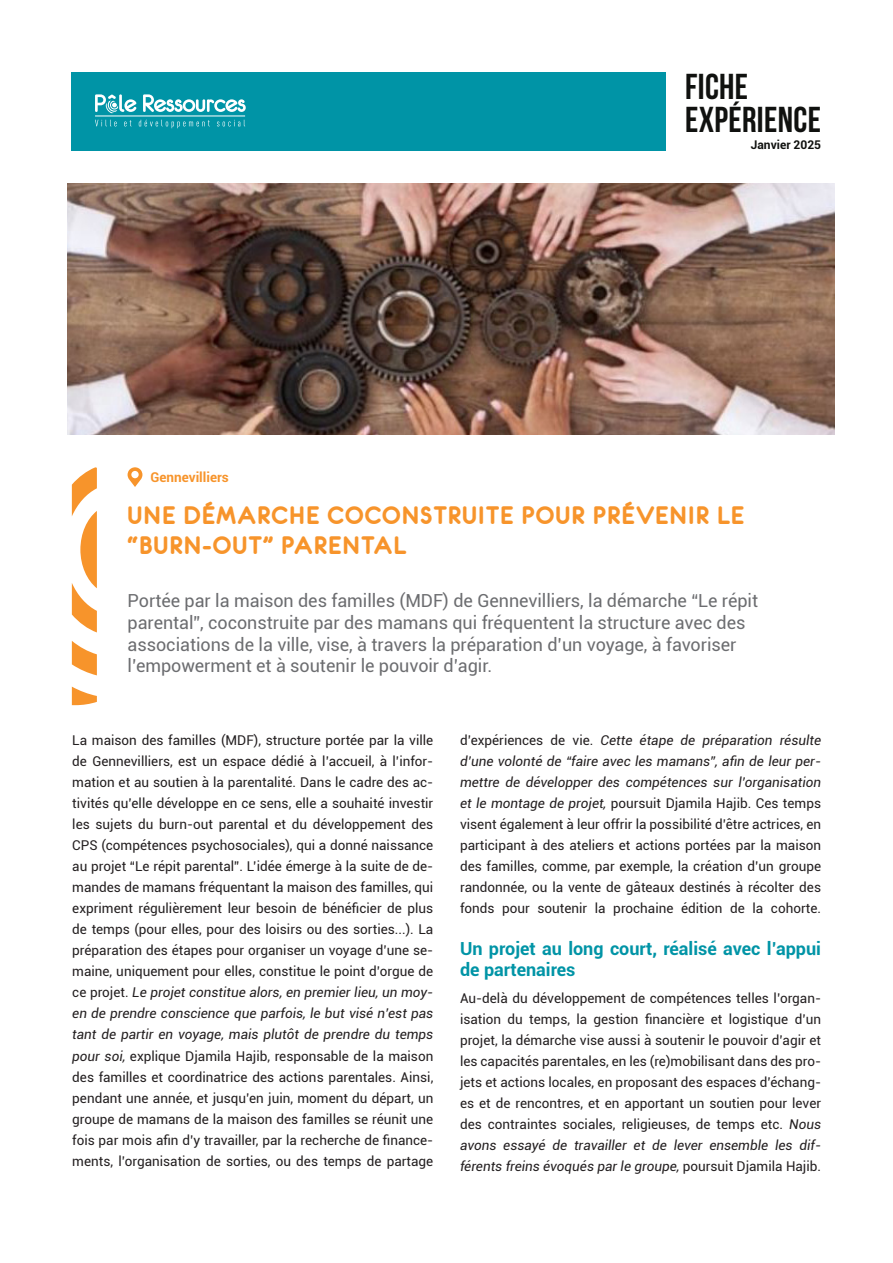
<style>
.page{position:relative;width:893px;height:1263px;background:#fff}
.page>*{position:absolute;margin:0;border:0;box-sizing:border-box;transform-origin:0 0}
.Titre_fiche_exp_1{font:700 36px "Bebas Neue";letter-spacing:.01em;color:#10110f}
.t1{font:27px/30px "Eurofurencebold";letter-spacing:.04em;color:#f7942b}
.t2{font:18px/21.6px "Roboto";letter-spacing:-.005em;color:#6c6d70}
.Paragraphe_noir{font:700 18px/21px "Roboto";color:#0094a6}
.Paragraphe_noir-2{font:13.5px/21px "Roboto";color:#231f20;text-align:justify}
.t3{font:700 13.5px "Roboto";color:#f7942b}
.t4{font:700 12px "Roboto";color:#10110f}
.s1{font-style:italic}
</style>
<div class="page">
<img style="left:67px;top:183px;width:768px;height:251px">
<svg style="left:72px;top:467px;width:25px;height:165px"></svg>
<svg style="left:72px;top:641px;width:25px;height:34px"></svg>
<svg style="left:72px;top:687px;width:25px;height:19px"></svg>
<div style="left:72px;top:72px;width:594px;height:79px;background:#0094a6"></div>
<hr style="left:95px;top:115px;width:150px;height:1px;background:#fff">
<svg style="left:95px;top:120px;width:22px;height:6px"></svg>
<svg style="left:124px;top:120px;width:8px;height:6px"></svg>
<svg style="left:139px;top:120px;width:71px;height:8px"></svg>
<svg style="left:217px;top:120px;width:28px;height:6px"></svg>
<svg style="left:95px;top:94px;width:41px;height:19px"></svg>
<svg style="left:143px;top:94px;width:103px;height:18px"></svg>
<svg style="left:128px;top:467px;width:14px;height:20px"></svg>
<p class="Titre_fiche_exp_1" style="left:685px;top:67px;width:65px">FICHE</p>
<p class="Titre_fiche_exp_1" style="left:685px;top:100px;width:137px">EXPÉRIENCE</p>
<p class="t3" style="left:151px;top:468px;width:80px">Gennevilliers</p>
<p class="t4" style="left:751px;top:136px;width:72px">Janvier 2025</p>
<p class="t1" style="left:128px;top:500px;width:618px">UNE DÉMARCHE COCONSTRUITE POUR PRÉVENIR LE “BURN-OUT” PARENTAL</p>
<p class="t2" style="left:128px;top:589px;width:632px">Portée par la maison des familles (MDF) de Gennevilliers, la démarche “Le répit parental”, coconstruite par des mamans qui fréquentent la structure avec des associations de la ville, vise, à travers la préparation d’un voyage, à favoriser l’empowerment et à soutenir le pouvoir d’agir.</p>
<p class="Paragraphe_noir-2" style="left:72px;top:730px;width:363px">La maison des familles (MDF), structure portée par la ville de Gennevilliers, est un espace dédié à l’accueil, à l’infor&shy;mation et au soutien à la parentalité. Dans le cadre des ac&shy;tivités qu’elle développe en ce sens, elle a souhaité investir les sujets du burn-out parental et du développement des CPS (compétences psychosociales), qui a donné naissance au projet “Le répit parental”. L’idée émerge à la suite de de&shy;mandes de mamans fréquentant la maison des familles, qui expriment régulièrement leur besoin de bénéficier de plus de temps (pour elles, pour des loisirs ou des sorties...). La préparation des étapes pour organiser un voyage d’une se&shy;maine, uniquement pour elles, constitue le point d’orgue de ce projet. <span class="s1">Le projet constitue alors, en premier lieu, un moy&shy;en de prendre conscience que parfois, le but visé n’est pas tant de partir en voyage, mais plutôt de prendre du temps pour soi,</span> explique Djamila Hajib, responsable de la maison des familles et coordinatrice des actions parentales. Ainsi, pendant une année, et jusqu’en juin, moment du départ, un groupe de mamans de la maison des familles se réunit une fois par mois afin d’y travailler, par la recherche de finance&shy;ments, l’organisation de sorties, ou des temps de partage</p>
<p class="Paragraphe_noir-2" style="left:460px;top:730px;width:363px">d’expériences de vie. <span class="s1">Cette étape de préparation résulte d’une volonté de “faire avec les mamans”, afin de leur per&shy;mettre de développer des compétences sur l’organisation et le montage de projet,</span> poursuit Djamila Hajib. Ces temps visent également à leur offrir la possibilité d’être actrices, en participant à des ateliers et actions portées par la maison des familles, comme, par exemple, la création d’un groupe randonnée, ou la vente de gâteaux destinés à récolter des fonds pour soutenir la prochaine édition de la cohorte.</p>
<p class="Paragraphe_noir" style="left:460px;top:937px;width:363px">Un projet au long court, réalisé avec l’appui de partenaires</p>
<p class="Paragraphe_noir-2" style="left:460px;top:987px;width:363px">Au-delà du développement de compétences telles l’organ&shy;isation du temps, la gestion financière et logistique d’un projet, la démarche vise aussi à soutenir le pouvoir d’agir et les capacités parentales, en les (re)mobilisant dans des pro&shy;jets et actions locales, en proposant des espaces d’échang&shy;es et de rencontres, et en apportant un soutien pour lever des contraintes sociales, religieuses, de temps etc. <span class="s1">Nous avons essayé de travailler et de lever ensemble les dif&shy;férents freins évoqués par le groupe,</span> poursuit Djamila Hajib.</p>
</div>
